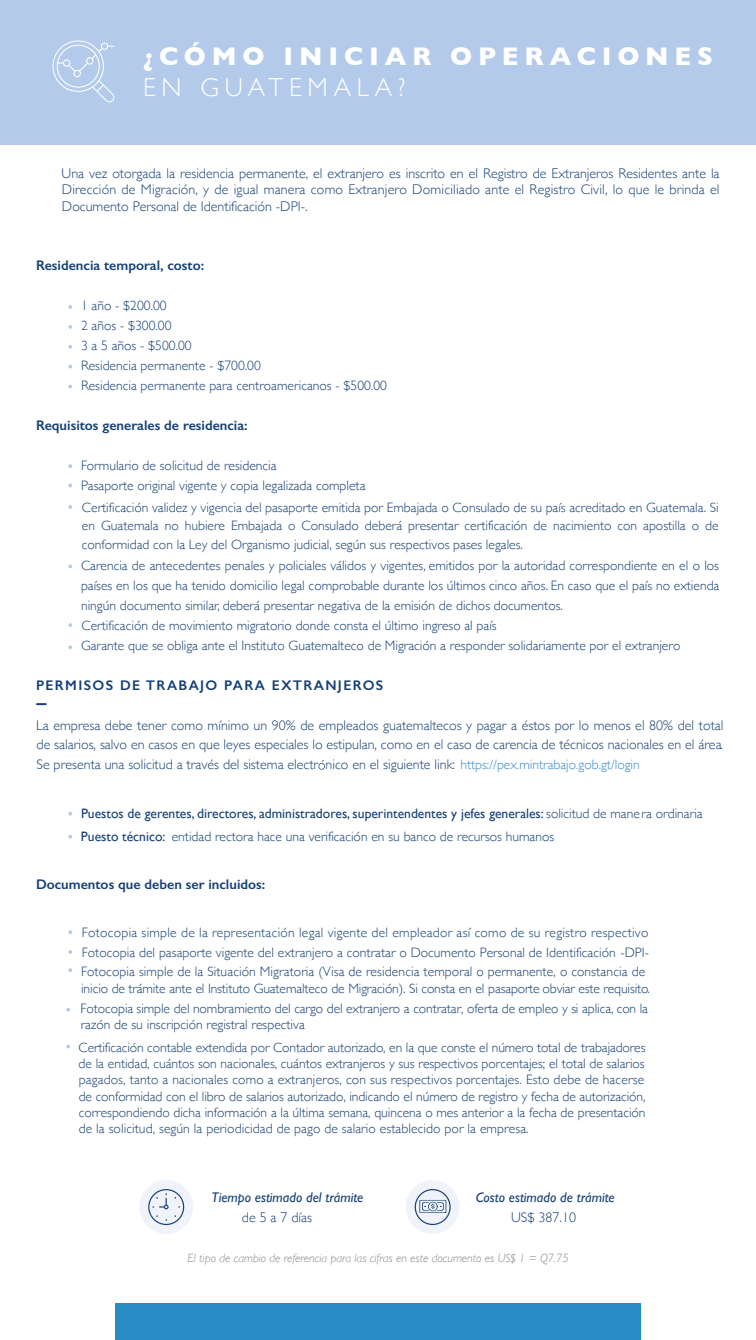
<style>
.page{position:relative;width:756px;height:1340px;background:#fff}
.page>*{position:absolute;margin:0;border:0;box-sizing:border-box;transform-origin:0 0}
.t1{font:700 26px "Gill Sans";letter-spacing:.22em;color:#fff}
.t2{font:300 26px "Gill Sans";letter-spacing:.22em;color:#fff}
.t3{font:300 14px/19.6px "Gill Sans";color:#164074;text-align:justify}
.t4{font:600 14px "Gill Sans";color:#164074}
.t5{font:italic 14px "Gill Sans";color:#164074}
.t6{font:600 14px "Gill Sans";letter-spacing:.095em;color:#164074}
.t7{font:300 13.6px/20px "Gill Sans";color:#164074}
.t8{font:13.6px "Gill Sans";color:#164074}
.t9{font:italic 300 12px "Gill Sans";color:#8d8884}
.s1{font-size:13.6px;color:#398aca}
.s2{font-weight:400}
</style>
<div class="page">
<div style="left:0;top:0;width:756px;height:144px;background:#b3caea"></div>
<svg style="left:52px;top:40px;width:63px;height:63px"></svg>
<svg style="left:318px;top:760px;width:7px;height:9px"></svg>
<div style="left:115px;top:1303px;width:526px;height:36px;background:#268cc3"></div>
<svg style="left:68px;top:305px;width:4px;height:4px"></svg>
<svg style="left:68px;top:464px;width:4px;height:4px"></svg>
<svg style="left:68px;top:325px;width:4px;height:4px"></svg>
<svg style="left:68px;top:483px;width:4px;height:4px"></svg>
<svg style="left:68px;top:564px;width:4px;height:4px"></svg>
<svg style="left:68px;top:623px;width:4px;height:4px"></svg>
<svg style="left:68px;top:645px;width:4px;height:4px"></svg>
<svg style="left:68px;top:811px;width:4px;height:4px"></svg>
<svg style="left:68px;top:835px;width:4px;height:3px"></svg>
<svg style="left:68px;top:930px;width:4px;height:4px"></svg>
<svg style="left:66px;top:1044px;width:4px;height:4px"></svg>
<svg style="left:66px;top:1007px;width:4px;height:4px"></svg>
<svg style="left:68px;top:365px;width:4px;height:3px"></svg>
<svg style="left:68px;top:384px;width:4px;height:4px"></svg>
<svg style="left:37px;top:703px;width:9px;height:2px"></svg>
<div style="left:139px;top:1179px;width:54px;height:54px;background:#f0f4fa;border-radius:50%"></div>
<svg style="left:148px;top:1189px;width:36px;height:35px"></svg>
<div style="left:406px;top:1179px;width:54px;height:54px;background:#f0f4fa;border-radius:50%"></div>
<svg style="left:415px;top:1189px;width:36px;height:35px"></svg>
<h1 class="t1" style="left:143px;top:36px;width:571px">¿CÓMO INICIAR OPERACIONES</h1>
<h1 class="t2" style="left:143px;top:67px;width:264px">EN GUATEMALA?</h1>
<p class="t3" style="left:62px;top:164px;width:660px;line-height:16.8px">Una vez otorgada la residencia permanente, el extranjero es inscrito en el Registro de Extranjeros Residentes ante la Dirección de Migración, y de igual manera como Extranjero Domiciliado ante el Registro Civil, lo que le brinda el Documento Personal de Identificación -DPI-.</p>
<p class="t4" style="left:36px;top:256px;width:170px">Residencia temporal, costo:</p>
<p class="t7" style="left:81px;top:295px;width:307px">1 año - $200.00<br>2 años - $300.00<br>3 a 5 años - $500.00<br>Residencia permanente - $700.00<br>Residencia permanente para centroamericanos - $500.00</p>
<p class="t4" style="left:36px;top:416px;width:213px">Requisitos generales de residencia:</p>
<p class="t7" style="left:81px;top:455px;width:286px">Formulario de solicitud de residencia<br>Pasaporte original vigente y copia legalizada completa</p>
<p class="t7" style="left:82px;top:497px;width:638px;line-height:18.6px;text-align:justify">Certificación validez y vigencia del pasaporte emitida por Embajada o Consulado de su país acreditado en Guatemala. Si en Guatemala no hubiere Embajada o Consulado deberá presentar certificación de nacimiento con apostilla o de conformidad con la Ley del Organismo judicial, según sus respectivos pases legales.</p>
<p class="t7" style="left:81px;top:555px;width:640px;text-align:justify">Carencia de antecedentes penales y policiales válidos y vigentes, emitidos por la autoridad correspondiente en el o los países en los que ha tenido domicilio legal comprobable durante los últimos cinco años. En caso que el país no extienda ningún documento similar, deberá presentar negativa de la emisión de dichos documentos.</p>
<p class="t7" style="left:81px;top:635px;width:601px">Garante que se obliga ante el Instituto Guatemalteco de Migración a responder solidariamente por el extranjero</p>
<p class="t7" style="left:82px;top:614px;width:417px">Certificación de movimiento migratorio donde consta el último ingreso al país</p>
<p class="t6" style="left:36px;top:676px;width:349px">PERMISOS DE TRABAJO PARA EXTRANJEROS</p>
<p class="t3" style="left:36px;top:715px;width:689px">La empresa debe tener como mínimo un 90% de empleados guatemaltecos y pagar a éstos por lo menos el 80% del total de salarios, salvo en casos en que leyes especiales lo estipulan, como en el caso de carencia de técnicos nacionales en el área.<br>Se presenta una solicitud a través del sistema electr nico en el siguiente link: <span class="s1">https://pex.mintrabajo.gob.gt/login</span></p>
<p class="t7" style="left:172px;top:801px;width:533px;line-height:23px;text-indent:-91px"><span class="s2">Puestos de gerentes, directores, administradores, superintendentes y jefes generales:</span> solicitud de manera ordinaria entidad rectora hace una verificación en su banco de recursos humanos</p>
<p class="t8" style="left:81px;top:828px;width:86px">Puesto técnico:</p>
<p class="t4" style="left:36px;top:875px;width:231px">Documentos que deben ser incluidos:</p>
<p class="t7" style="left:81px;top:922px;width:569px;line-height:19.4px;text-align:justify">Fotocopia simple de la representación legal vigente del empleador así como de su registro respectivo Fotocopia del pasaporte vigente del extranjero a contratar o Documento Personal de Identificación -DPI-Fotocopia simple de la Situación Migratoria (Visa de residencia temporal o permanente, o constancia de</p>
<p class="t7" style="left:81px;top:977px;width:571px">inicio de trámite ante el Instituto Guatemalteco de Migración). Si consta en el pasaporte obviar este requisito.<br>Fotocopia simple del nombramiento del cargo del extranjero a contratar, oferta de empleo y si aplica, con la</p>
<p class="t7" style="left:79px;top:1013px;width:568px;line-height:22.2px">razón de su inscripción registral respectiva<br>Certificación contable extendida por Contador autorizado, en la que conste el número total de trabajadores</p>
<p class="t7" style="left:79px;top:1054px;width:568px;line-height:16.4px;text-align:justify">de la entidad, cuántos son nacionales, cuántos extranjeros y sus respectivos porcentajes; el total de salarios pagados, tanto a nacionales como a extranjeros, con sus respectivos porcentajes. Esto debe de hacerse de conformidad con el libro de salarios autorizado, indicando el número de registro y fecha de autorización, correspondiendo dicha información a la última semana, quincena o mes anterior a la fecha de presentación de la solicitud, según la periodicidad de pago de salario establecido por la empresa.</p>
<p class="t5" style="left:476px;top:1189px;width:140px">Costo estimado de trámite</p>
<p class="t3" style="left:511px;top:1206px;width:67px">US$ 387.10</p>
<p class="t9" style="left:187px;top:1251px;width:383px">El tipo de cambio de referencia para las cifras en este documento es US$ 1 = Q7.75</p>
<p class="t5" style="left:212px;top:1189px;width:153px">Tiempo estimado del trámite</p>
<p class="t3" style="left:242px;top:1206px;width:72px">de 5 a 7 días</p>
</div>
